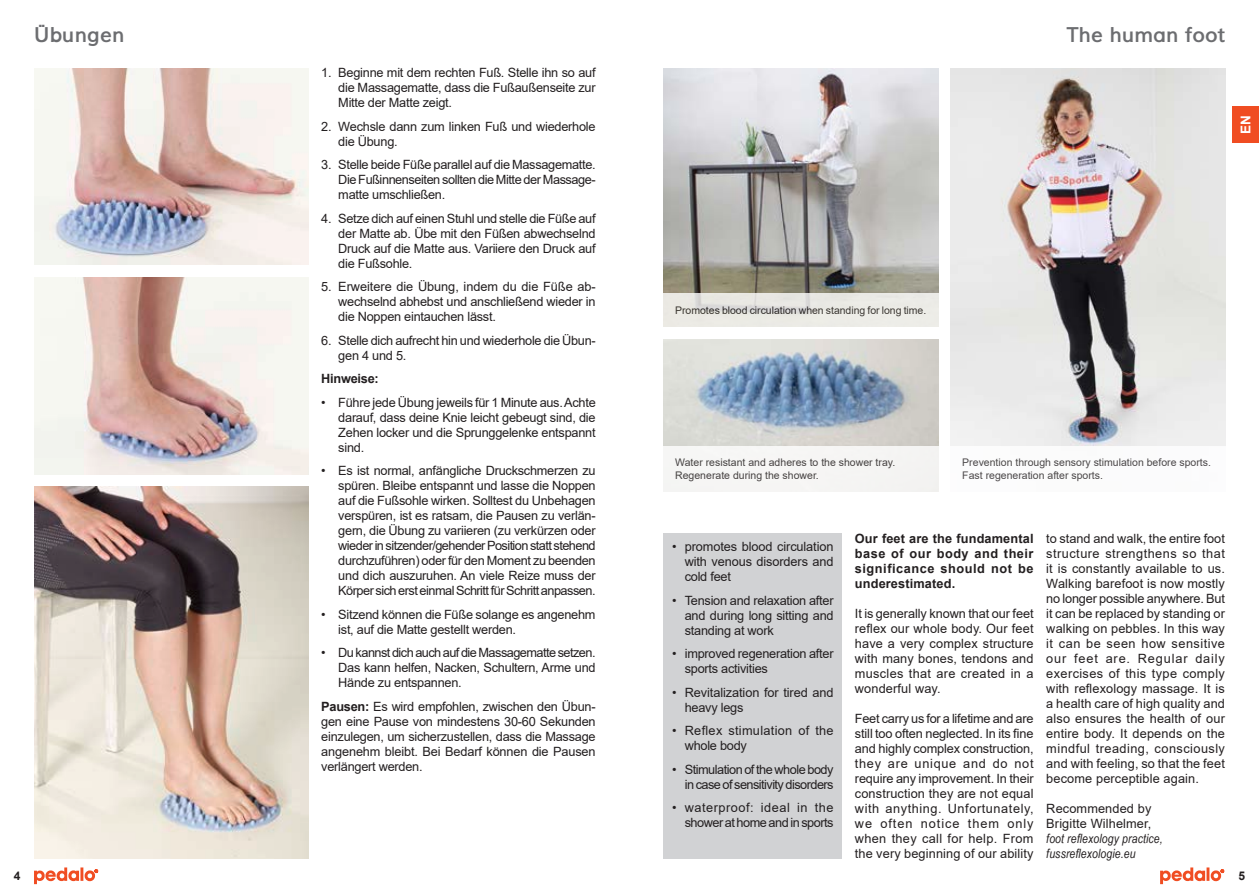
<style>
.page{position:relative;width:1259px;height:893px;background:#fff}
.page>*{position:absolute;margin:0;border:0;box-sizing:border-box;transform-origin:0 0}
.t1{font:700 20.85px "Muli";color:#6c6d70}
.t2{font:700 13.5px "Arial";color:#fff}
.t3{font:12.75px/15px "Arial";letter-spacing:-.02em;color:#231f20;text-align:justify}
.t4{font:700 12.75px/15px "Arial";letter-spacing:.04em;color:#231f20;text-align:justify}
.t5{font:12.75px/15px "Arial";letter-spacing:-.045em;color:#231f20;text-align:right}
.t6{font:12.75px/15px "Arial";letter-spacing:-.04em;color:#231f20;text-align:right}
.t7{font:italic 12.75px/15px "Arial Narrow";letter-spacing:.01em;color:#231f20}
.t8{font:12.75px/15px "Arial";letter-spacing:.025em;color:#231f20}
.t9{font:12.75px/15px "Arial";letter-spacing:.01em;color:#231f20}
.t10{font:700 12.75px "Arial";letter-spacing:-.02em;color:#231f20}
.t11{font:700 12px "Arial";color:#231f20}
.t12{font:10.5px/12.8px "Arial";color:#231f20}
.s1{font-weight:700}
</style>
<div class="page">
<svg style="left:34px;top:867px;width:64px;height:17px"></svg>
<svg style="left:1160px;top:867px;width:64px;height:17px"></svg>
<img style="left:34px;top:68px;width:274px;height:197px">
<img style="left:34px;top:277px;width:274px;height:197px">
<img style="left:34px;top:487px;width:274px;height:372px">
<div style="left:663px;top:534px;width:179px;height:325px;background:#d1d2d4"></div>
<img style="left:663px;top:68px;width:275px;height:226px">
<img style="left:951px;top:68px;width:274px;height:378px">
<img style="left:663px;top:339px;width:275px;height:107px">
<svg style="left:663px;top:294px;width:276px;height:33px;background:#e8e8e3"></svg>
<div style="left:662px;top:446px;width:277px;height:46px;background:#f6f5f4"></div>
<div style="left:1232px;top:106px;width:27px;height:37px;background:#f04d22"></div>
<h1 class="t1" style="left:34px;top:22px;width:92px">Übungen</h1>
<h1 class="t1" style="left:1066px;top:22px;width:160px">The human foot</h1>
<p class="t3" style="left:338px;top:65px;width:259px;text-indent:-17px">1. Beginne mit dem rechten Fuß. Stelle ihn so auf die Massagematte, dass die Fußaußenseite zur Mitte der Matte zeigt.</p>
<p class="t3" style="left:338px;top:119px;width:259px;text-indent:-17px">2. Wechsle dann zum linken Fuß und wiederhole die Übung.</p>
<p class="t3" style="left:338px;top:157px;width:259px;text-indent:-17px">3. Stelle beide Füße parallel auf die Massagematte.<br>Die Fußinnenseiten sollten die Mitte der Massage&shy;matte umschließen.</p>
<p class="t3" style="left:338px;top:211px;width:259px;text-indent:-17px">4. Setze dich auf einen Stuhl und stelle die Füße auf der Matte ab. Übe mit den Füßen abwechselnd Druck auf die Matte aus. Variiere den Druck auf die Fußsohle.</p>
<p class="t3" style="left:338px;top:279px;width:259px;text-indent:-17px">5. Erweitere die Übung, indem du die Füße ab&shy;wechselnd abhebst und anschließend wieder in die Noppen eintauchen lässt.</p>
<p class="t3" style="left:338px;top:333px;width:259px;text-indent:-17px">6. Stelle dich aufrecht hin und wiederhole die Übun&shy;gen 4 und 5.</p>
<p class="t10" style="left:321px;top:370px;width:59px">Hinweise:</p>
<p class="t3" style="left:338px;top:395px;width:259px;text-indent:-17px">• Führe jede Übung jeweils für 1 Minute aus. Achte darauf, dass deine Knie leicht gebeugt sind, die Zehen locker und die Sprunggelenke entspannt sind.</p>
<p class="t3" style="left:338px;top:463px;width:259px;text-indent:-17px">• Es ist normal, anfängliche Druckschmerzen zu spüren. Bleibe entspannt und lasse die Noppen auf die Fußsohle wirken. Solltest du Unbehagen verspüren, ist es ratsam, die Pausen zu verlän&shy;gern, die Übung zu variieren (zu verkürzen oder wieder in sitzender/gehender Position statt stehend durchzuführen) oder für den Moment zu beenden und dich auszuruhen. An viele Reize muss der Körper sich erst einmal Schritt für Schritt anpassen.</p>
<p class="t3" style="left:338px;top:607px;width:259px;text-indent:-17px">• Sitzend können die Füße solange es angenehm ist, auf die Matte gestellt werden.</p>
<p class="t3" style="left:338px;top:645px;width:259px;text-indent:-17px">• Du kannst dich auch auf die Massagematte setzen.<br>Das kann helfen, Nacken, Schultern, Arme und Hände zu entspannen.</p>
<p class="t3" style="left:321px;top:699px;width:276px"><span class="s1">Pausen:</span> Es wird empfohlen, zwischen den Übun&shy;gen eine Pause von mindestens 30-60 Sekunden einzulegen, um sicherzustellen, dass die Massage angenehm bleibt. Bei Bedarf können die Pausen verlängert werden.</p>
<p class="t12" style="left:675px;top:304px;width:253px">Promotes blood circulation when standing for long time.</p>
<p class="t12" style="left:675px;top:456px;width:222px">Water resistant and adheres to the shower tray.<br>Regenerate during the shower.</p>
<p class="t12" style="left:962px;top:456px;width:250px">Prevention through sensory stimulation before sports.<br>Fast regeneration after sports.</p>
<p class="t3" style="left:1046px;top:531px;width:180px">to stand and walk, the entire foot structure strengthens so that it is constantly available to us.<br>Walking barefoot is now mostly no longer possible anywhere. But it can be replaced by standing or walking on pebbles. In this way it can be seen how sensitive our feet are. Regular daily exercises of this type comply with reflexology massage. It is a health care of high quality and also ensures the health of our entire body. It depends on the mindful treading, consciously and with feeling, so that the feet become perceptible again.</p>
<p class="t9" style="left:1046px;top:801px;width:107px">Recommended by<br>Brigitte Wilhelmer,</p>
<p class="t7" style="left:1046px;top:830px;width:118px">foot reflexology practice, fussreflexologie.eu</p>
<p class="t4" style="left:855px;top:531px;width:180px">Our feet are the fundamental base of our body and their significance should not be underestimated.</p>
<p class="t3" style="left:855px;top:606px;width:180px">It is generally known that our feet reflex our whole body. Our feet have a very complex structure with many bones, tendons and muscles that are created in a wonderful way.</p>
<p class="t3" style="left:855px;top:711px;width:180px">Feet carry us for a lifetime and are still too often neglected. In its fine and highly complex construction, they are unique and do not require any improvement. In their construction they are not equal with anything. Unfortunately, we often notice them only when they call for help. From the very beginning of our ability</p>
<p class="t3" style="left:685px;top:539px;width:150px;text-indent:-13px">• promotes blood circulation with venous disorders and cold feet</p>
<p class="t3" style="left:685px;top:593px;width:150px;text-indent:-13px">• Tension and relaxation after and during long sitting and standing at work</p>
<p class="t3" style="left:685px;top:646px;width:150px;text-indent:-13px">• improved regeneration after sports activities</p>
<p class="t3" style="left:685px;top:685px;width:150px;text-indent:-13px">• Revitalization for tired and heavy legs</p>
<p class="t8" style="left:685px;top:723px;width:150px;text-indent:-13px">• Reflex stimulation of the whole body</p>
<p class="t5" style="left:672px;top:762px;width:163px">• Stimulation of the whole body in case of sensitivity disorders</p>
<p class="t6" style="left:672px;top:800px;width:163px">• waterproof: ideal in the shower at home and in sports</p>
<p class="t2" style="left:1236px;top:134px;width:20px;rotate:-90deg">EN</p>
<p class="t11" style="left:14px;top:867px;width:8px">4</p>
<p class="t11" style="left:1238px;top:867px;width:8px">5</p>
</div>
